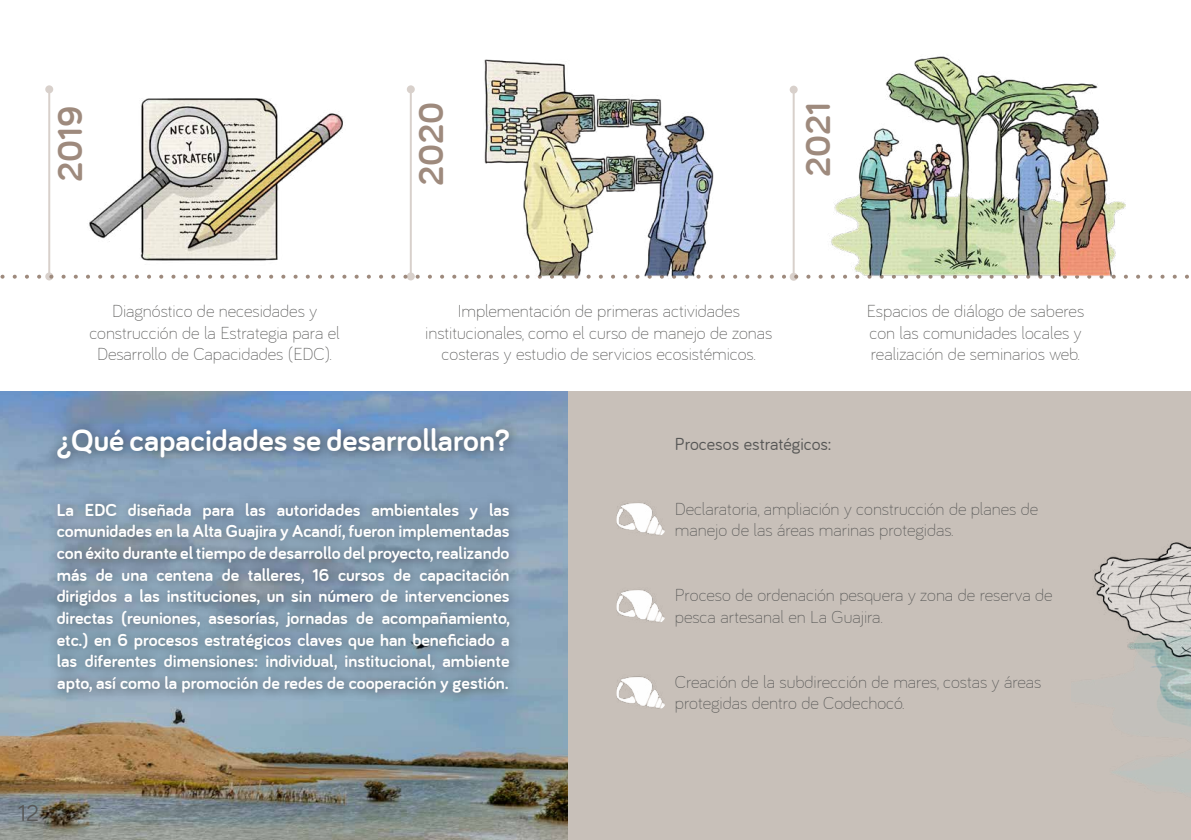
<style>
.page{position:relative;width:1191px;height:840px;background:#fff}
.page>*{position:absolute;margin:0;border:0;box-sizing:border-box;transform-origin:0 0}
.t1{font:700 36px "Bariol";color:#9e8a7d}
.t2{font:700 32px "Bariol";color:#fff}
.t3{font:24px "Bariol";color:#575756}
.t4{font:300 18px/21.6px "Bariol";color:#575756}
.t5{font:700 18px/21.6px "Bariol";color:#fff;text-align:justify}
.t6{font:18px "Bariol";color:#575756}
</style>
<div class="page">
<div style="left:0;top:391px;width:1191px;height:448px;background:#c8c0b9"></div>
<hr style="left:792px;top:90px;width:2px;height:186px;background:#9e8a7d">
<div style="left:789px;top:86px;width:8px;height:8px;background:#d8d0cb;border-radius:50%"></div>
<svg style="left:789px;top:272px;width:8px;height:8px"></svg>
<hr style="left:410px;top:89px;width:2px;height:187px;background:#9e8a7d">
<div style="left:407px;top:85px;width:8px;height:8px;background:#d8d0cb;border-radius:50%"></div>
<svg style="left:407px;top:272px;width:8px;height:8px"></svg>
<hr style="left:48px;top:89px;width:2px;height:187px;background:#9e8a7d">
<div style="left:45px;top:85px;width:8px;height:8px;background:#d8d0cb;border-radius:50%"></div>
<svg style="left:45px;top:272px;width:8px;height:8px"></svg>
<img style="left:0;top:391px;width:567px;height:448px">
<div style="left:47px;top:417px;width:474px;height:287px;background:#000;opacity:.6"></div>
<svg style="left:0;top:274px;width:1189px;height:4px"></svg>
<img style="left:473px;top:59px;width:251px;height:220px">
<img style="left:1093px;top:542px;width:98px;height:250px">
<img style="left:818px;top:56px;width:307px;height:223px">
<img style="left:84px;top:98px;width:261px;height:181px">
<img style="left:616px;top:503px;width:49px;height:32px">
<img style="left:616px;top:590px;width:49px;height:32px">
<img style="left:616px;top:676px;width:49px;height:33px">
<h1 class="t1" style="left:50px;top:182px;width:77px;rotate:-90deg">2019</h1>
<h1 class="t1" style="left:411px;top:185px;width:85px;rotate:-90deg">2020</h1>
<h1 class="t1" style="left:797px;top:177px;width:76px;rotate:-90deg">2021</h1>
<p class="t4" style="left:89px;top:300px;width:252px;text-align:center">Diagnóstico de necesidades y construcción de la Estrategia para el<br>Desarrollo de Capacidades (EDC).</p>
<p class="t4" style="left:425px;top:300px;width:349px;text-align:center">Implementación de primeras actividades institucionales, como el curso de manejo de zonas costeras y estudio de servicios ecosistémicos.</p>
<p class="t4" style="left:866px;top:300px;width:219px">Espacios de diálogo de saberes con las comunidades locales y realización de seminarios web.</p>
<h2 class="t2" style="left:57px;top:422px;width:454px">¿Qué capacidades se desarrollaron?</h2>
<p class="t5" style="left:57px;top:498px;width:455px">La EDC diseñada para las autoridades ambientales y las comunidades en la Alta Guajira y Acandí, fueron implementadas con éxito durante el tiempo de desarrollo del proyecto, realizando más de una centena de talleres, 16 cursos de capacitación dirigidos a las instituciones, un sin número de intervenciones directas (reuniones, asesorías, jornadas de acompañamiento, etc.) en 6 procesos estratégicos claves que han beneficiado a las diferentes dimensiones: individual, institucional, ambiente apto, así como la promoción de redes de cooperación y gestión.</p>
<p class="t6" style="left:675px;top:433px;width:158px">Procesos estratégicos:</p>
<p class="t4" style="left:675px;top:497px;width:365px">Declaratoria, ampliación y construcción de planes de manejo de las áreas marinas protegidas.</p>
<p class="t4" style="left:675px;top:584px;width:379px">Proceso de ordenación pesquera y zona de reserva de pesca artesanal en La Guajira.</p>
<p class="t4" style="left:675px;top:670px;width:368px">Creación de la subdirección de mares, costas y áreas protegidas dentro de Codechocó.</p>
<h3 class="t3" style="left:18px;top:799px;width:23px">12</h3>
</div>
